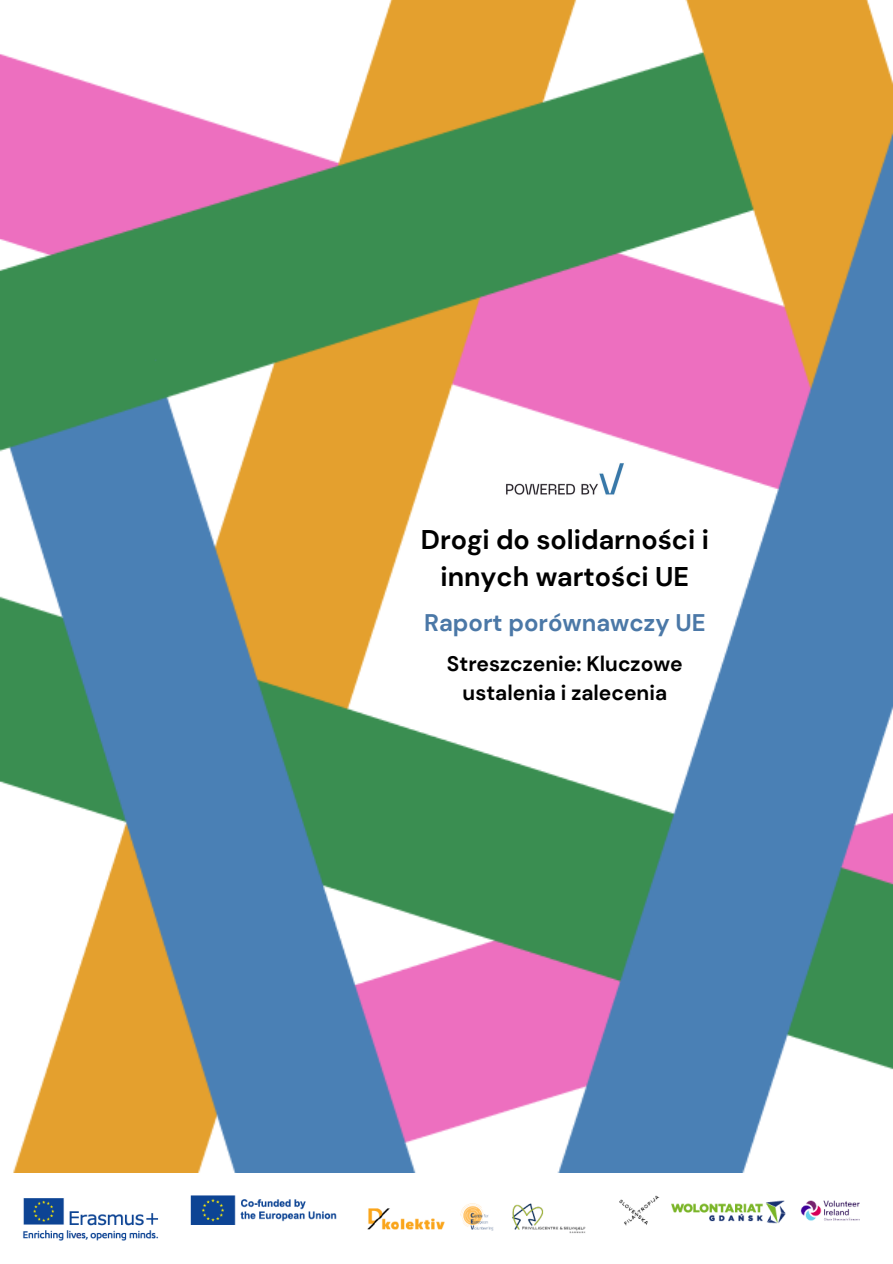
<style>
.page{position:relative;width:893px;height:1264px;background:#fff}
.page>*{position:absolute;margin:0;border:0;box-sizing:border-box;transform-origin:0 0}
.t1{font:700 27px/37.5px "DM Sans";color:#000;text-align:center}
.t2{font:700 24px "DM Sans";color:#4b78a7}
.t3{font:700 21px/29.4px "DM Sans";color:#000;text-align:center}
</style>
<div class="page">
<img style="left:0;top:0;width:892px;height:1173px">
<img style="left:492px;top:461px;width:145px;height:46px">
<img style="left:23px;top:1198px;width:136px;height:43px">
<img style="left:619px;top:1195px;width:241px;height:31px">
<img style="left:190px;top:1195px;width:147px;height:30px">
<img style="left:367px;top:1203px;width:219px;height:31px">
<p class="t1" style="left:421px;top:521px;width:289px">Drogi do solidarności i innych wartości UE</p>
<p class="t2" style="left:424px;top:606px;width:283px">Raport porównawczy UE</p>
<p class="t3" style="left:447px;top:648px;width:237px">Streszczenie: Kluczowe ustalenia i zalecenia</p>
</div>
